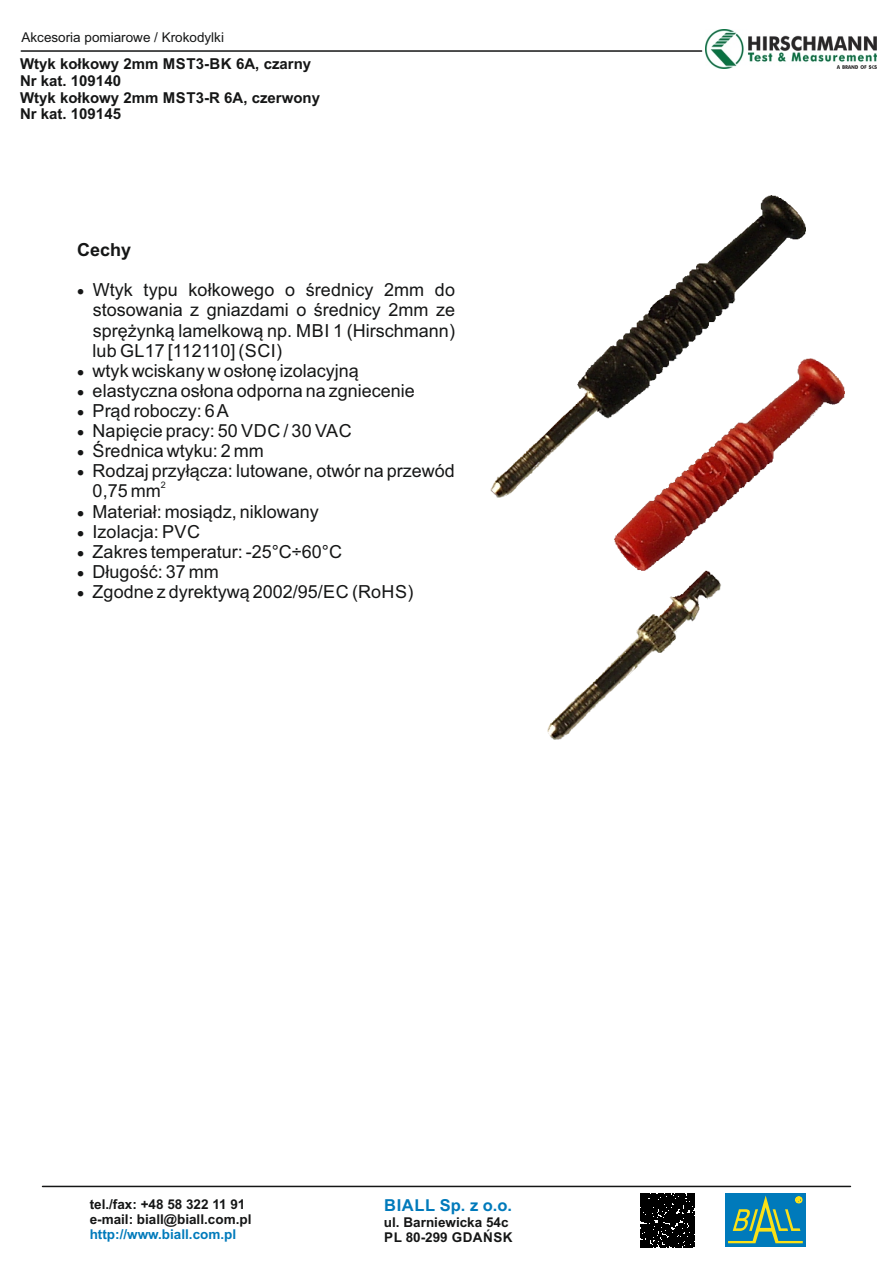
<style>
.page{position:relative;width:893px;height:1263px;background:#fff}
.page>*{position:absolute;margin:0;border:0;box-sizing:border-box;transform-origin:0 0}
.t1{font:18px/20.1px "Arial";color:#151616;text-align:justify}
.t2{font:700 18px "Arial";color:#151616}
.t3{font:700 16.5px "Arial";letter-spacing:.035em;color:#007abb}
.t4{font:700 15px/16.8px "Arial";color:#151616}
.t5{font:700 13.5px/15.1px "Arial";color:#151616}
.t6{font:13.5px "Arial";color:#151616}
.t7{font:700 13.5px "Arial";color:#007abb}
.t8{font:9px "Arial";color:#151616}
</style>
<div class="page">
<hr style="left:43px;top:1186px;width:807px;height:1px;background:#151616">
<div style="left:725px;top:1193px;width:81px;height:54px;background:#007abb"></div>
<svg style="left:728px;top:1195px;width:75px;height:48px"></svg>
<svg style="left:641px;top:1193px;width:53px;height:54px;background:#111"></svg>
<hr style="left:21px;top:50px;width:681px;height:2px;background:#151616">
<img style="left:706px;top:30px;width:170px;height:38px">
<img style="left:490px;top:196px;width:315px;height:302px">
<img style="left:547px;top:358px;width:297px;height:381px">
<p class="t6" style="left:21px;top:32px;width:204px">Akcesoria pomiarowe / Krokodylki</p>
<p class="t4" style="left:20px;top:57px;width:301px">Wtyk kołkowy 2mm MST3-BK 6A, czarny<br>Nr kat. 109140<br>Wtyk kołkowy 2mm MST3-R 6A, czerwony<br>Nr kat. 109145</p>
<p class="t2" style="left:77px;top:243px;width:56px">Cechy</p>
<p class="t1" style="left:93px;top:282px;width:364px;text-indent:-16px">• Wtyk typu kołkowego o średnicy 2mm do stosowania z gniazdami o średnicy 2mm ze sprężynką lamelkową np. MBI 1 (Hirschmann) lub GL17 [112110] (SCI)</p>
<p class="t1" style="left:77px;top:362px;width:283px">• wtyk wciskany w osłonę izolacyjną</p>
<p class="t1" style="left:77px;top:382px;width:339px">• elastyczna osłona odporna na zgniecenie</p>
<p class="t1" style="left:77px;top:402px;width:153px">• Prąd roboczy: 6 A</p>
<p class="t1" style="left:77px;top:422px;width:276px">• Napięcie pracy: 50 VDC / 30 VAC</p>
<p class="t1" style="left:77px;top:442px;width:188px">• Średnica wtyku: 2 mm</p>
<p class="t1" style="left:77px;top:463px;width:379px">• Rodzaj przyłącza: lutowane, otwór na przewód</p>
<p class="t8" style="left:161px;top:482px;width:7px">2</p>
<p class="t1" style="left:93px;top:483px;width:70px">0,75 mm</p>
<p class="t1" style="left:77px;top:503px;width:243px">• Materiał: mosiądz, niklowany</p>
<p class="t1" style="left:77px;top:523px;width:125px">• Izolacja: PVC</p>
<p class="t1" style="left:77px;top:543px;width:266px">• Zakres temperatur: -25°C÷60°C</p>
<p class="t1" style="left:77px;top:563px;width:143px">• Długość: 37 mm</p>
<p class="t1" style="left:77px;top:583px;width:338px">• Zgodne z dyrektywą 2002/95/EC (RoHS)</p>
<p class="t5" style="left:90px;top:1198px;width:163px">tel./fax: +48 58 322 11 91 e-mail: biall@biall.com.pl</p>
<p class="t7" style="left:90px;top:1229px;width:148px">http://www.biall.com.pl</p>
<p class="t3" style="left:384px;top:1199px;width:129px">BIALL Sp. z o.o.</p>
<p class="t5" style="left:384px;top:1215px;width:130px">ul. Barniewicka 54c<br>PL 80-299 GDAŃSK</p>
</div>
